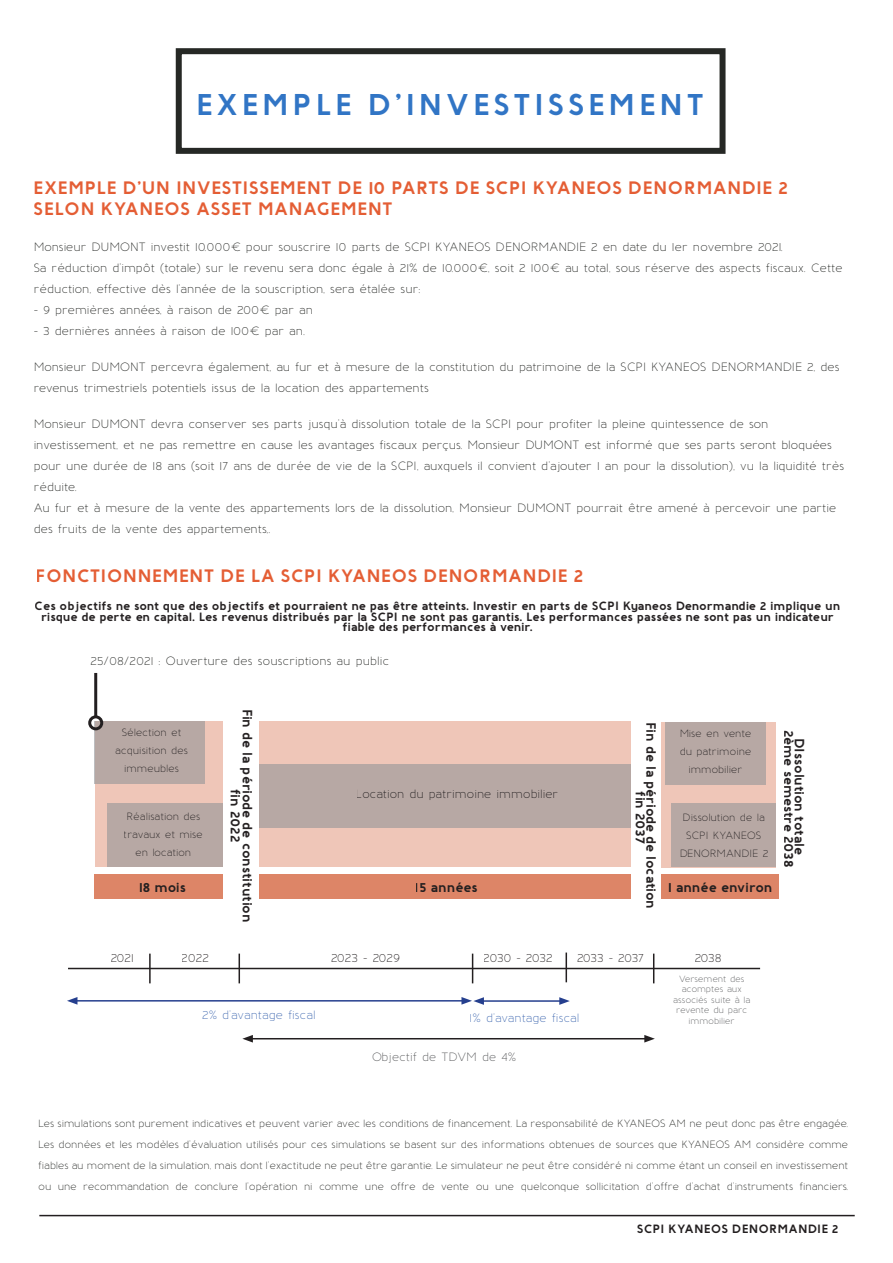
<style>
.page{position:relative;width:893px;height:1263px;background:#fff}
.page>*{position:absolute;margin:0;border:0;box-sizing:border-box;transform-origin:0 0}
.En-tête_-_Aligner_au{font:700 30px "Baufra W01";letter-spacing:.11em;color:#3175c5}
.t1{font:700 18px/21px "Baufra W01";letter-spacing:.01em;color:#e45c32}
.t2{font:700 13.5px/10.5px "Baufra W01";letter-spacing:-.02em;color:#231f20;text-align:center}
.t3{font:700 13.5px "Baufra W01";color:#231f20}
.t4{font:12px/21px "Baufra W01";letter-spacing:-.005em;color:#262825}
.t5{font:700 12px/10.5px "Baufra W01";color:#231f20;text-align:center}
.t6{font:12px "Baufra W01";letter-spacing:-.01em;color:#231f20}
.t7{font:12px "Baufra W01";color:#446cb2}
.t8{font:12px "Baufra W01";letter-spacing:-.035em;color:#231f20}
.t9{font:12px "Baufra W01";letter-spacing:-.005em;color:#57585a}
.t10{font:10.5px/21px "Baufra W01";letter-spacing:-.005em;color:#262825;text-align:justify}
.t11{font:10.5px/18px "Baufra W01";letter-spacing:-.005em;color:#231f20;text-align:center}
.t12{font:9px/10.5px "Baufra W01";letter-spacing:-.005em;color:#57585a;text-align:center}
</style>
<div class="page">
<hr style="left:39px;top:1215px;width:816px;height:1px;background:#231f20">
<div style="left:176px;top:48px;width:549px;height:106px;border:6px solid #262825"></div>
<div style="left:95px;top:721px;width:128px;height:146px;background:#efc6b8"></div>
<div style="left:95px;top:721px;width:110px;height:63px;background:#b7a8a4"></div>
<div style="left:107px;top:803px;width:116px;height:64px;background:#b7a8a4"></div>
<div style="left:259px;top:722px;width:372px;height:145px;background:#efc6b8"></div>
<svg style="left:661px;top:722px;width:115px;height:145px;background:#eac3b6"></svg>
<div style="left:665px;top:722px;width:100px;height:62px;background:#b7a8a4"></div>
<div style="left:672px;top:804px;width:104px;height:63px;background:#b7a8a4"></div>
<div style="left:260px;top:765px;width:371px;height:63px;background:#b7a8a4"></div>
<div style="left:95px;top:874px;width:128px;height:24px;background:#dd8567"></div>
<div style="left:259px;top:875px;width:372px;height:24px;background:#dd8567"></div>
<div style="left:661px;top:875px;width:117px;height:24px;background:#dd8567"></div>
<hr style="left:149px;top:954px;width:2px;height:29px;background:#231f20">
<svg style="left:239px;top:954px;width:1px;height:29px"></svg>
<svg style="left:472px;top:954px;width:1px;height:29px"></svg>
<svg style="left:653px;top:954px;width:1px;height:29px"></svg>
<hr style="left:68px;top:968px;width:692px;height:1px;background:#231f20">
<hr style="left:251px;top:1038px;width:396px;height:1px;background:#231f20">
<svg style="left:242px;top:1035px;width:11px;height:7px"></svg>
<svg style="left:644px;top:1035px;width:11px;height:7px"></svg>
<hr style="left:94px;top:673px;width:3px;height:44px;background:#231f20">
<div style="left:88px;top:715px;width:15px;height:15px;border:3px solid #231f20;border-radius:50%"></div>
<hr style="left:75px;top:1000px;width:389px;height:1px;background:#253f8e">
<svg style="left:67px;top:997px;width:10px;height:8px"></svg>
<hr style="left:566px;top:952px;width:1px;height:30px;background:#231f20">
<hr style="left:482px;top:1000px;width:80px;height:2px;background:#253f8e">
<svg style="left:461px;top:997px;width:23px;height:8px"></svg>
<svg style="left:559px;top:997px;width:11px;height:8px"></svg>
<p class="En-tête_-_Aligner_au" style="left:196px;top:88px;width:510px">EXEMPLE D’INVESTISSEMENT</p>
<h2 class="t1" style="left:34px;top:177px;width:756px">EXEMPLE D’UN INVESTISSEMENT DE 10 PARTS DE SCPI KYANEOS DENORMANDIE 2<br>SELON KYANEOS ASSET MANAGEMENT</h2>
<p class="t4" style="left:34px;top:236px;width:810px">Monsieur DUMONT investit 10.000€ pour souscrire 10 parts de SCPI KYANEOS DENORMANDIE 2 en date du 1er novembre 2021.<br>Sa réduction d’impôt (totale) sur le revenu sera donc égale à 21% de 10.000€, soit 2 100€ au total, sous réserve des aspects fiscaux. Cette réduction, effective dès l’année de la souscription, sera étalée sur:</p>
<p class="t4" style="left:34px;top:299px;width:281px">- 9 premières années, à raison de 200€ par an</p>
<p class="t4" style="left:34px;top:320px;width:273px">- 3 dernières années à raison de 100€ par an.</p>
<p class="t4" style="left:34px;top:356px;width:807px">Monsieur DUMONT percevra également, au fur et à mesure de la constitution du patrimoine de la SCPI KYANEOS DENORMANDIE 2, des revenus trimestriels potentiels issus de la location des appartements</p>
<p class="t4" style="left:34px;top:413px;width:812px">Monsieur DUMONT devra conserver ses parts jusqu’à dissolution totale de la SCPI pour profiter la pleine quintessence de son investissement, et ne pas remettre en cause les avantages fiscaux perçus. Monsieur DUMONT est informé que ses parts seront bloquées pour une durée de 18 ans (soit 17 ans de durée de vie de la SCPI, auxquels il convient d’ajouter 1 an pour la dissolution), vu la liquidité très réduite.<br>Au fur et à mesure de la vente des appartements lors de la dissolution, Monsieur DUMONT pourrait être amené à percevoir une partie des fruits de la vente des appartements,.</p>
<h2 class="t1" style="left:36px;top:565px;width:549px">FONCTIONNEMENT DE LA SCPI KYANEOS DENORMANDIE 2</h2>
<p class="t5" style="left:35px;top:601px;width:807px">Ces objectifs ne sont que des objectifs et pourraient ne pas être atteints. Investir en parts de SCPI Kyaneos Denormandie 2 implique un risque de perte en capital. Les revenus distribués par la SCPI ne sont pas garantis. Les performances passées ne sont pas un indicateur fiable des performances à venir.</p>
<p class="t4" style="left:90px;top:650px;width:300px">25/08/2021 : Ouverture des souscriptions au public</p>
<p class="t2" style="left:254px;top:708px;width:215px;line-height:12px;rotate:90deg">Fin de la période de constitution fin 2022</p>
<p class="t2" style="left:656px;top:722px;width:188px;rotate:90deg">Fin de la période de location fin 2037</p>
<p class="t11" style="left:115px;top:723px;width:74px">Sélection et acquisition des immeubles</p>
<p class="t11" style="left:124px;top:807px;width:81px">Réalisation des travaux et mise en location</p>
<p class="t11" style="left:679px;top:724px;width:73px">Mise en vente du patrimoine immobilier</p>
<p class="t6" style="left:356px;top:787px;width:204px">Location du patrimoine immobilier</p>
<p class="t11" style="left:679px;top:808px;width:91px">Dissolution de la<br>SCPI KYANEOS<br>DENORMANDIE 2</p>
<p class="t2" style="left:138px;top:881px;width:49px">18 mois</p>
<p class="t3" style="left:415px;top:879px;width:65px">15 années</p>
<p class="t2" style="left:667px;top:882px;width:106px">1 année environ</p>
<p class="t2" style="left:805px;top:729px;width:139px;rotate:90deg">DIssolution totale<br>2ème semestre 2038</p>
<p class="t6" style="left:111px;top:951px;width:25px">2021</p>
<p class="t6" style="left:182px;top:951px;width:29px">2022</p>
<p class="t6" style="left:331px;top:951px;width:71px">2023 - 2029</p>
<p class="t8" style="left:484px;top:951px;width:71px">2030 - 2032</p>
<p class="t8" style="left:577px;top:951px;width:69px">2033 - 2037</p>
<p class="t6" style="left:694px;top:951px;width:29px">2038</p>
<p class="t7" style="left:202px;top:1008px;width:115px">2% d’avantage fiscal</p>
<p class="t7" style="left:470px;top:1010px;width:111px">1% d’avantage fiscal</p>
<p class="t9" style="left:371px;top:1050px;width:147px">Objectif de TDVM de 4%</p>
<p class="t12" style="left:673px;top:973px;width:79px">Versement des acomptes aux associés suite à la revente du parc immobilier</p>
<p class="t10" style="left:38px;top:1113px;width:811px">Les simulations sont purement indicatives et peuvent varier avec les conditions de financement. La responsabilité de KYANEOS AM ne peut donc pas être engagée.<br>Les données et les modèles d’évaluation utilisés pour ces simulations se basent sur des informations obtenues de sources que KYANEOS AM considère comme fiables au moment de la simulation, mais dont l’exactitude ne peut être garantie. Le simulateur ne peut être considéré ni comme étant un conseil en investissement ou une recommandation de conclure l’opération ni comme une offre de vente ou une quelconque sollicitation d’offre d’achat d’instruments financiers.</p>
<p class="t5" style="left:637px;top:1224px;width:203px">SCPI KYANEOS DENORMANDIE 2</p>
</div>
